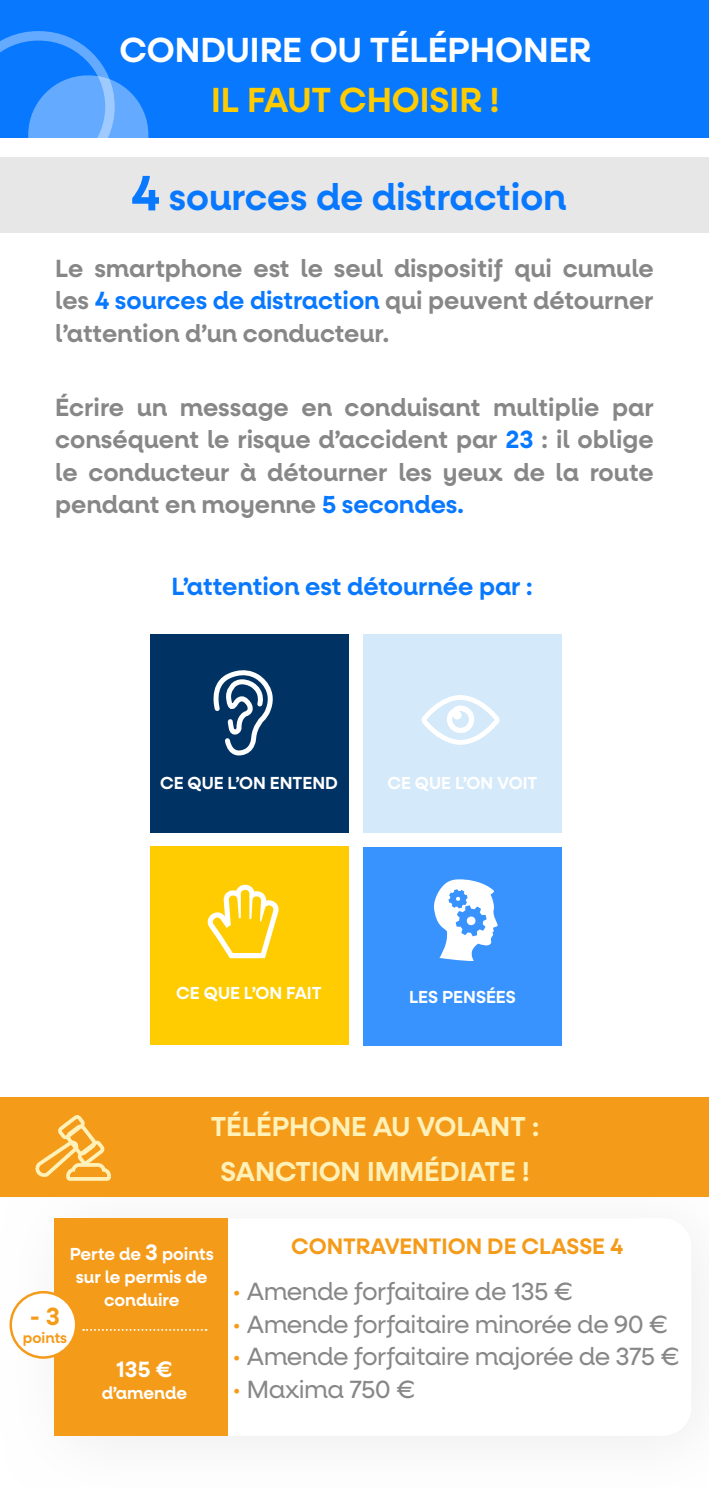
<style>
.page{position:relative;width:709px;height:1489px;background:#fff}
.page>*{position:absolute;margin:0;border:0;box-sizing:border-box;transform-origin:0 0}
.t1{font:600 37.5px "Neulis Alt";color:#0878ff}
.t2{font:600 35px "Neulis Alt";color:#fff}
.t3{font:600 35px "Neulis Alt";color:#fecc00}
.t4{font:600 27.5px/44.5px "Neulis Alt";color:#fff1b8;text-align:center}
.t5{font:600 25px/32.5px "Neulis Alt";color:#878787;text-align:justify}
.t6{font:25px "Neulis Alt";letter-spacing:-.02em;color:#878787}
.t7{font:600 25px "Neulis Alt";color:#0878ff}
.t8{font:600 25px "Neulis Alt";color:#f59b1a}
.t9{font:600 22.5px "Neulis Alt";color:#f59b1a}
.t10{font:600 22.5px "Neulis Alt";color:#fff}
.t11{font:600 17.5px/22.5px "Neulis Alt";color:#fff;text-align:center}
.t12{font:600 15px "Neulis Alt";color:#f59b1a}
.s1{font-size:50px}
.s2{color:#0878ff}
.s3{font-size:22.5px}
.s4{color:#f59b1a}
</style>
<div class="page">
<div style="left:0;top:1161px;width:709px;height:327px;background:#fbfafa"></div>
<div style="left:55px;top:1218px;width:636px;height:217px;background:#fff;border-radius:28px"></div>
<div style="left:0;top:1096px;width:709px;height:100px;background:#f59b1a"></div>
<div style="left:0;top:0;width:709px;height:137px;background:#0878ff"></div>
<div style="left:54px;top:1218px;width:174px;height:217px;background:#f59b1a"></div>
<div style="left:11px;top:1292px;width:65px;height:65px;background:#fff;border-radius:50%"></div>
<div style="left:10px;top:1290px;width:67px;height:68px;border:2px solid #f59b1a;border-radius:50%"></div>
<svg style="left:83px;top:1329px;width:123px;height:1px"></svg>
<div style="left:150px;top:634px;width:198px;height:198px;background:#003263"></div>
<div style="left:363px;top:634px;width:198px;height:198px;background:#d4e9f9"></div>
<svg style="left:421px;top:695px;width:79px;height:49px"></svg>
<div style="left:363px;top:847px;width:198px;height:198px;background:#3993ff"></div>
<svg style="left:433px;top:879px;width:65px;height:81px"></svg>
<div style="left:150px;top:845px;width:198px;height:199px;background:#fecc00"></div>
<svg style="left:206px;top:670px;width:73px;height:527px"></svg>
<svg style="left:35px;top:1115px;width:76px;height:65px"></svg>
<svg style="left:0;top:31px;width:148px;height:107px"></svg>
<div style="left:0;top:157px;width:709px;height:76px;background:#e7e7e7"></div>
<h2 class="t2" style="left:119px;top:29px;width:473px">CONDUIRE OU TÉLÉPHONER</h2>
<h2 class="t3" style="left:211px;top:79px;width:290px">IL FAUT CHOISIR !</h2>
<h1 class="t1" style="left:131px;top:175px;width:437px"><span class="s1">4</span> sources de distraction</h1>
<p class="t5" style="left:55px;top:252px;width:600px">Le smartphone est le seul dispositif qui cumule les <span class="s2">4 sources de distraction</span> qui peuvent détourner l’attention d’un conducteur.</p>
<p class="t5" style="left:55px;top:391px;width:600px">Écrire un message en conduisant multiplie par conséquent le risque d’accident par <span class="s2">23</span> : il oblige le conducteur à détourner les yeux de la route pendant en moyenne <span class="s2">5 secondes.</span></p>
<p class="t7" style="left:172px;top:571px;width:362px">L’attention est détournée par :</p>
<p class="t11" style="left:160px;top:771px;width:179px">CE QUE L’ON ENTEND</p>
<p class="t11" style="left:387px;top:771px;width:151px">CE QUE L’ON VOIT</p>
<p class="t11" style="left:176px;top:981px;width:147px">CE QUE L’ON FAIT</p>
<p class="t11" style="left:409px;top:985px;width:108px">LES PENSÉES</p>
<p class="t4" style="left:211px;top:1105px;width:330px">TÉLÉPHONE AU VOLANT :<br>SANCTION IMMÉDIATE !</p>
<p class="t11" style="left:70px;top:1243px;width:146px">Perte de <span class="s3">3</span> points sur le permis de conduire</p>
<p class="t8" style="left:30px;top:1301px;width:32px">- 3</p>
<p class="t12" style="left:23px;top:1328px;width:46px">points</p>
<p class="t10" style="left:116px;top:1355px;width:58px">135 €</p>
<p class="t11" style="left:102px;top:1381px;width:87px">d’amende</p>
<p class="t9" style="left:291px;top:1232px;width:334px">CONTRAVENTION DE CLASSE 4</p>
<p class="t6" style="left:233px;top:1277px;width:341px"><span class="s4">•</span> Amende forfaitaire de 135 €</p>
<p class="t6" style="left:233px;top:1309px;width:437px"><span class="s4">•</span> Amende forfaitaire minorée de 90 €</p>
<p class="t6" style="left:233px;top:1342px;width:448px"><span class="s4">•</span> Amende forfaitaire majorée de 375 €</p>
<p class="t6" style="left:233px;top:1374px;width:184px"><span class="s4">•</span> Maxima 750 €</p>
</div>
